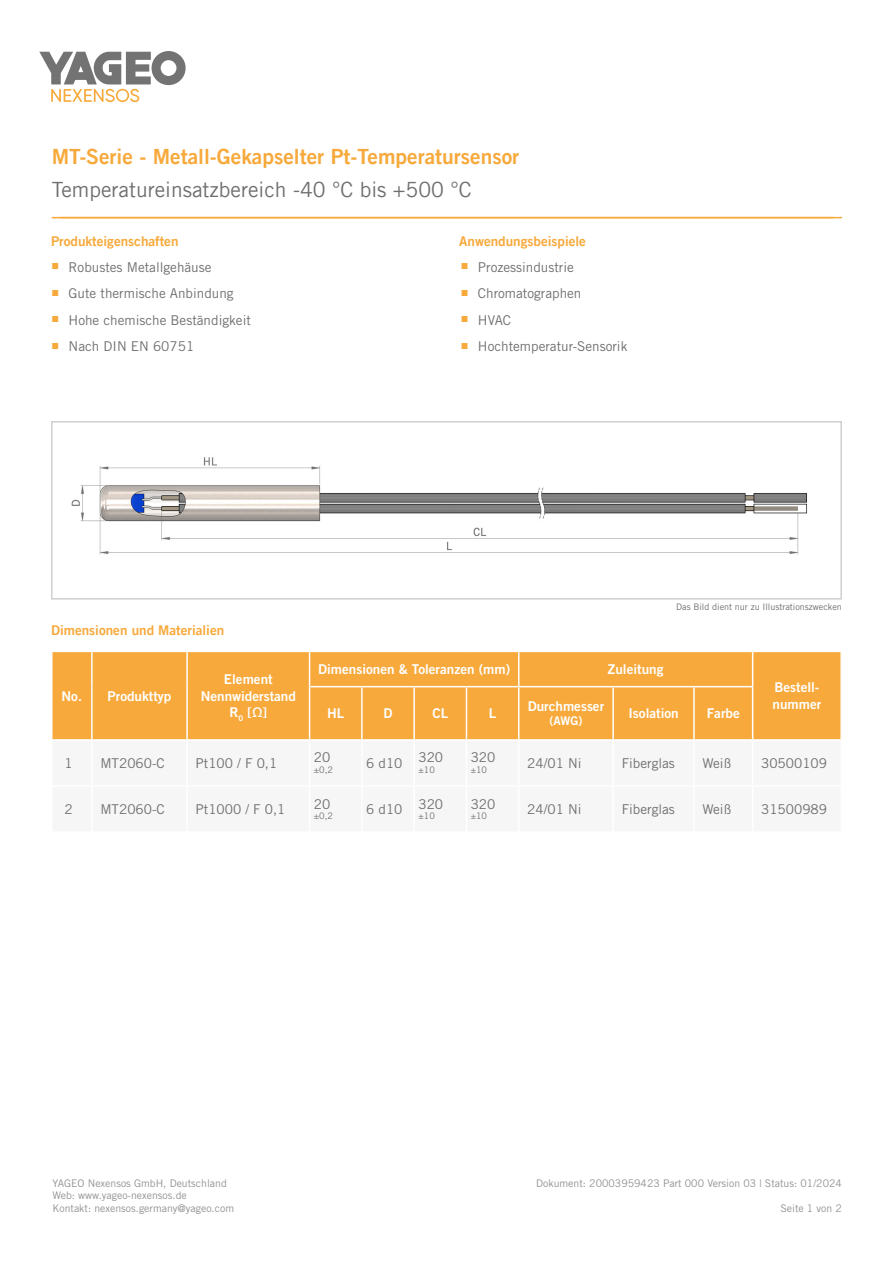
<style>
.page{position:relative;width:893px;height:1263px;background:#fff}
.page>*{position:absolute;margin:0;border:0;box-sizing:border-box;transform-origin:0 0}
.t1{font:21px "Trade Gothic LT Bold Two";color:#f7a93b}
.t2{font:21px "Trade Gothic LT";color:#706f6f}
.t3{font:13.5px "Trade Gothic LT Std";color:#706f6f}
.t4{font:13.5px/16.2px "Trade Gothic LT Std Bd 2";color:#fff;text-align:center}
.t5{font:13.5px "Trade Gothic LT Bold Two";color:#f7a93b}
.t6{font:12px "Trade Gothic LT Std Bd 2";color:#fff}
.t7{font:10.5px/12.6px "Trade Gothic LT Std";color:#929292}
.t8{font:9px "Trade Gothic LT Std";color:#706f6f}
</style>
<div class="page">
<svg style="left:39px;top:51px;width:147px;height:51px"></svg>
<hr style="left:52px;top:217px;width:790px;height:1px;background:#f7a93b">
<div style="left:53px;top:652px;width:787px;height:87px;background:#f7a93b"></div>
<hr style="left:612px;top:687px;width:2px;height:52px;background:#fff">
<hr style="left:693px;top:687px;width:2px;height:52px;background:#fff">
<hr style="left:91px;top:652px;width:2px;height:35px;background:#fff">
<hr style="left:186px;top:652px;width:2px;height:35px;background:#fff">
<hr style="left:518px;top:652px;width:1px;height:34px;background:#fff">
<hr style="left:91px;top:687px;width:2px;height:52px;background:#fff">
<hr style="left:186px;top:687px;width:2px;height:52px;background:#fff">
<hr style="left:309px;top:652px;width:1px;height:34px;background:#fff">
<hr style="left:519px;top:686px;width:94px;height:1px;background:#fff">
<hr style="left:613px;top:686px;width:81px;height:1px;background:#fff">
<hr style="left:694px;top:686px;width:59px;height:1px;background:#fff">
<hr style="left:309px;top:686px;width:53px;height:1px;background:#fff">
<hr style="left:309px;top:687px;width:1px;height:52px;background:#fff">
<hr style="left:362px;top:686px;width:52px;height:1px;background:#fff">
<hr style="left:361px;top:687px;width:2px;height:52px;background:#fff">
<hr style="left:414px;top:686px;width:52px;height:1px;background:#fff">
<hr style="left:413px;top:687px;width:2px;height:52px;background:#fff">
<hr style="left:466px;top:686px;width:53px;height:1px;background:#fff">
<hr style="left:466px;top:687px;width:1px;height:52px;background:#fff">
<hr style="left:518px;top:687px;width:1px;height:52px;background:#fff">
<hr style="left:752px;top:652px;width:1px;height:34px;background:#fff">
<hr style="left:752px;top:687px;width:1px;height:52px;background:#fff">
<img style="left:71px;top:457px;width:737px;height:98px">
<div style="left:51px;top:421px;width:791px;height:179px;border:2px solid #d0d0d0"></div>
<h1 class="t1" style="left:52px;top:143px;width:469px">MT-Serie - Metall-Gekapselter Pt-Temperatursensor</h1>
<h1 class="t2" style="left:52px;top:177px;width:421px">Temperatureinsatzbereich -40 °C bis +500 °C</h1>
<p class="t5" style="left:51px;top:233px;width:129px">Produkteigenschaften</p>
<p class="t3" style="left:52px;top:259px;width:161px"><sup>■</sup> Robustes Metallgehäuse</p>
<p class="t3" style="left:52px;top:285px;width:184px"><sup>■</sup> Gute thermische Anbindung</p>
<p class="t3" style="left:52px;top:312px;width:201px"><sup>■</sup> Hohe chemische Beständigkeit</p>
<p class="t3" style="left:52px;top:338px;width:144px"><sup>■</sup> Nach DIN EN 60751</p>
<p class="t5" style="left:459px;top:233px;width:128px">Anwendungsbeispiele</p>
<p class="t3" style="left:461px;top:259px;width:114px"><sup>■</sup> Prozessindustrie</p>
<p class="t3" style="left:461px;top:285px;width:122px"><sup>■</sup> Chromatographen</p>
<p class="t3" style="left:461px;top:312px;width:52px"><sup>■</sup> HVAC</p>
<p class="t3" style="left:461px;top:338px;width:168px"><sup>■</sup> Hochtemperatur-Sensorik</p>
<p class="t5" style="left:51px;top:622px;width:175px">Dimensionen und Materialien</p>
<p class="t4" style="left:62px;top:687px;width:111px">No. Produkttyp</p>
<p class="t4" style="left:201px;top:671px;width:97px">Element<br>Nennwiderstand<br>R<sub>0</sub> [Ω]</p>
<p class="t3" style="left:65px;top:755px;width:10px">1</p>
<p class="t3" style="left:100px;top:755px;width:66px">MT2060-C</p>
<p class="t3" style="left:196px;top:755px;width:83px">Pt100 / F 0,1</p>
<p class="t3" style="left:65px;top:801px;width:10px">2</p>
<p class="t3" style="left:100px;top:801px;width:66px">MT2060-C</p>
<p class="t3" style="left:196px;top:801px;width:91px">Pt1000 / F 0,1</p>
<p class="t8" style="left:676px;top:601px;width:167px">Das Bild dient nur zu Illustrationszwecken</p>
<p class="t4" style="left:318px;top:661px;width:194px">Dimensionen &amp; Toleranzen (mm)</p>
<p class="t4" style="left:608px;top:661px;width:57px">Zuleitung</p>
<p class="t4" style="left:327px;top:705px;width:19px">HL</p>
<p class="t4" style="left:383px;top:705px;width:11px">D</p>
<p class="t4" style="left:432px;top:705px;width:17px">CL</p>
<p class="t4" style="left:489px;top:705px;width:9px">L</p>
<p class="t4" style="left:528px;top:698px;width:78px">Durchmesser</p>
<p class="t6" style="left:549px;top:714px;width:34px">(AWG)</p>
<p class="t4" style="left:628px;top:705px;width:52px">Isolation</p>
<p class="t4" style="left:707px;top:705px;width:35px">Farbe</p>
<p class="t4" style="left:772px;top:679px;width:50px;text-align:left">Bestell&shy;nummer</p>
<p class="t3" style="left:314px;top:749px;width:18px">20</p>
<p class="t8" style="left:314px;top:765px;width:21px">±0,2</p>
<p class="t3" style="left:366px;top:755px;width:79px">6 d10 320</p>
<p class="t8" style="left:418px;top:765px;width:18px">±10</p>
<p class="t3" style="left:471px;top:749px;width:26px">320</p>
<p class="t8" style="left:471px;top:765px;width:18px">±10</p>
<p class="t3" style="left:527px;top:755px;width:56px">24/01 Ni</p>
<p class="t3" style="left:622px;top:755px;width:55px">Fiberglas</p>
<p class="t3" style="left:702px;top:755px;width:30px">Weiß</p>
<p class="t3" style="left:761px;top:755px;width:67px">30500109</p>
<p class="t3" style="left:314px;top:795px;width:18px">20</p>
<p class="t8" style="left:314px;top:811px;width:21px">±0,2</p>
<p class="t3" style="left:366px;top:801px;width:79px">6 d10 320</p>
<p class="t8" style="left:418px;top:811px;width:18px">±10</p>
<p class="t3" style="left:471px;top:795px;width:26px">320</p>
<p class="t8" style="left:471px;top:811px;width:18px">±10</p>
<p class="t3" style="left:527px;top:801px;width:56px">24/01 Ni</p>
<p class="t3" style="left:622px;top:801px;width:55px">Fiberglas</p>
<p class="t3" style="left:702px;top:801px;width:30px">Weiß</p>
<p class="t3" style="left:761px;top:801px;width:67px">31500989</p>
<p class="t7" style="left:52px;top:1176px;width:176px">YAGEO Nexensos GmbH, Deutschland</p>
<p class="t7" style="left:536px;top:1176px;width:307px">Dokument: 20003959423 Part 000 Version 03 | Status: 01/2024</p>
<p class="t7" style="left:52px;top:1189px;width:183px">Web: www.yageo-nexensos.de<br>Kontakt: nexensos.germany@yageo.com</p>
<p class="t7" style="left:780px;top:1202px;width:63px">Seite 1 von 2</p>
</div>
